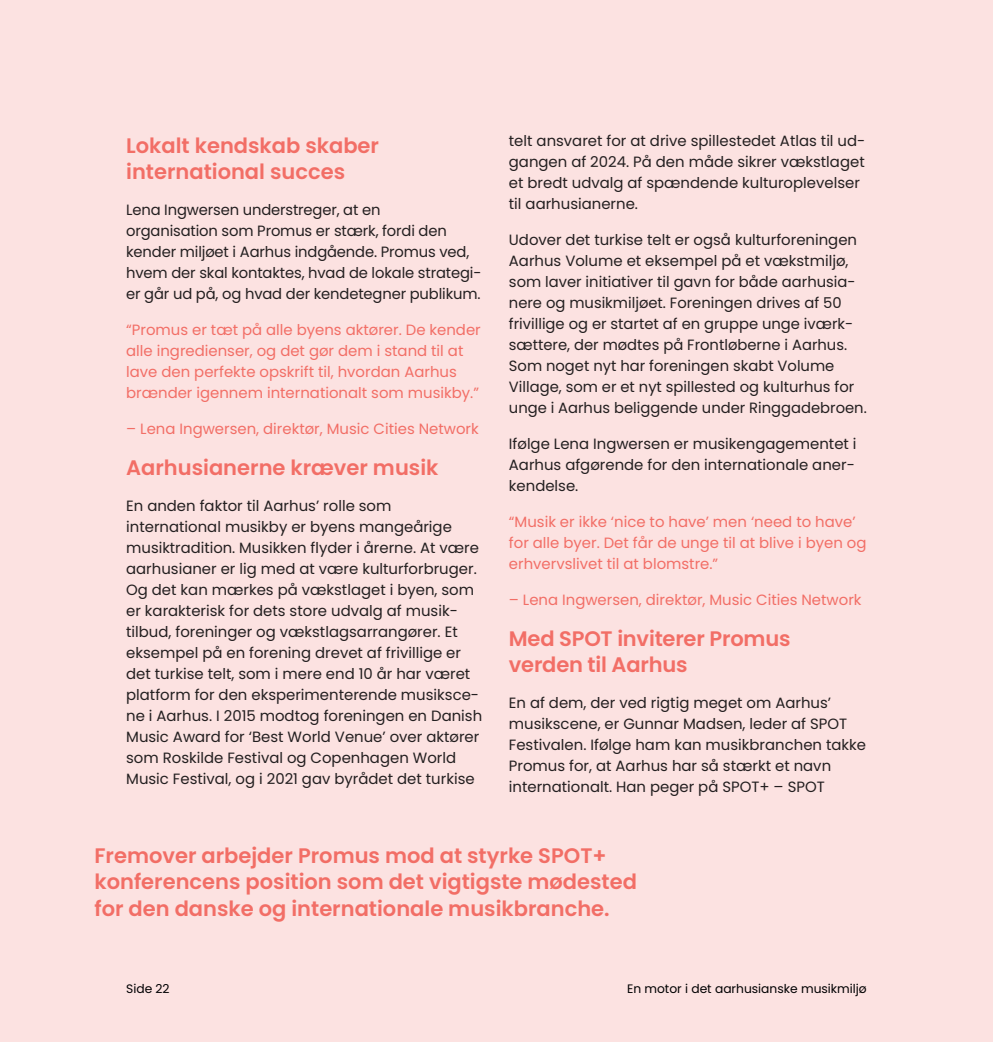
<style>
.page{position:relative;width:993px;height:1042px;background:#fff}
.page>*{position:absolute;margin:0;border:0;box-sizing:border-box;transform-origin:0 0}
.t1{font:600 21px/26.2px "Poppins";color:#f26e66}
.t2{font:14.88px/21px "Poppins";color:#231f20}
.t3{font:14.88px/21px "Poppins";color:#f26e66}
.t4{font:12.25px "Poppins";color:#000001}
.t5{font:12.25px "Poppins";color:#000002}
</style>
<div class="page">
<div style="left:0;top:0;width:992px;height:1042px;background:#fce2e1"></div>
<h1 class="t1" style="left:126px;top:134px;width:254px">Lokalt kendskab skaber international succes</h1>
<p class="t2" style="left:126px;top:199px;width:356px">Lena Ingwersen understreger, at en<br>organisation som Promus er stærk, fordi den kender miljøet i Aarhus indgående. Promus ved, hvem der skal kontaktes, hvad de lokale strategi&shy;er går ud på, og hvad der kendetegner publikum.</p>
<p class="t3" style="left:126px;top:319px;width:356px">“Promus er tæt på alle byens aktører. De kender alle ingredienser, og det gør dem i stand til at lave den perfekte opskrift til, hvordan Aarhus brænder igennem internationalt som musikby.”</p>
<p class="t3" style="left:126px;top:418px;width:354px">– Lena Ingwersen, direktør, Music Cities Network</p>
<h1 class="t1" style="left:126px;top:456px;width:314px">Aarhusianerne kræver musik</h1>
<p class="t2" style="left:126px;top:495px;width:357px">En anden faktor til Aarhus’ rolle som international musikby er byens mangeårige musiktradition. Musikken flyder i årerne. At være aarhusianer er lig med at være kulturforbruger.<br>Og det kan mærkes på vækstlaget i byen, som er karakterisk for dets store udvalg af musik&shy;tilbud, foreninger og vækstlagsarrangører. Et eksempel på en forening drevet af frivillige er det turkise telt, som i mere end 10 år har været platform for den eksperimenterende musiksce&shy;ne i Aarhus. I 2015 modtog foreningen en Danish Music Award for ‘Best World Venue’ over aktører som Roskilde Festival og Copenhagen World Music Festival, og i 2021 gav byrådet det turkise</p>
<p class="t2" style="left:508px;top:131px;width:358px">telt ansvaret for at drive spillestedet Atlas til ud&shy;gangen af 2024. På den måde sikrer vækstlaget et bredt udvalg af spændende kulturoplevelser til aarhusianerne.</p>
<p class="t2" style="left:508px;top:230px;width:359px">Udover det turkise telt er også kulturforeningen Aarhus Volume et eksempel på et vækstmiljø, som laver initiativer til gavn for både aarhusia&shy;nere og musikmiljøet. Foreningen drives af 50 frivillige og er startet af en gruppe unge iværk&shy;sættere, der mødtes på Frontløberne i Aarhus.<br>Som noget nyt har foreningen skabt Volume Village, som er et nyt spillested og kulturhus for unge i Aarhus beliggende under Ringgadebroen.</p>
<p class="t2" style="left:508px;top:434px;width:349px;text-align:justify">Ifølge Lena Ingwersen er musikengagementet i Aarhus afgørende for den internationale aner&shy;kendelse.</p>
<p class="t3" style="left:508px;top:511px;width:359px">“Musik er ikke ‘nice to have’ men ‘need to have’ for alle byer. Det får de unge til at blive i byen og erhvervslivet til at blomstre.”</p>
<p class="t3" style="left:508px;top:589px;width:354px">– Lena Ingwersen, direktør, Music Cities Network</p>
<h1 class="t1" style="left:508px;top:627px;width:283px">Med SPOT inviterer Promus verden til Aarhus</h1>
<p class="t2" style="left:508px;top:693px;width:358px">En af dem, der ved rigtig meget om Aarhus’ musikscene, er Gunnar Madsen, leder af SPOT Festivalen. Ifølge ham kan musikbranchen takke Promus for, at Aarhus har så stærkt et navn internationalt. Han peger på SPOT+ – SPOT</p>
<h1 class="t1" style="left:94px;top:844px;width:544px">Fremover arbejder Promus mod at styrke SPOT+ konferencens position som det vigtigste mødested for den danske og internationale musikbranche.</h1>
<p class="t5" style="left:126px;top:981px;width:45px">Side 22</p>
<p class="t4" style="left:627px;top:984px;width:241px">En motor i det aarhusianske musikmiljø</p>
</div>
